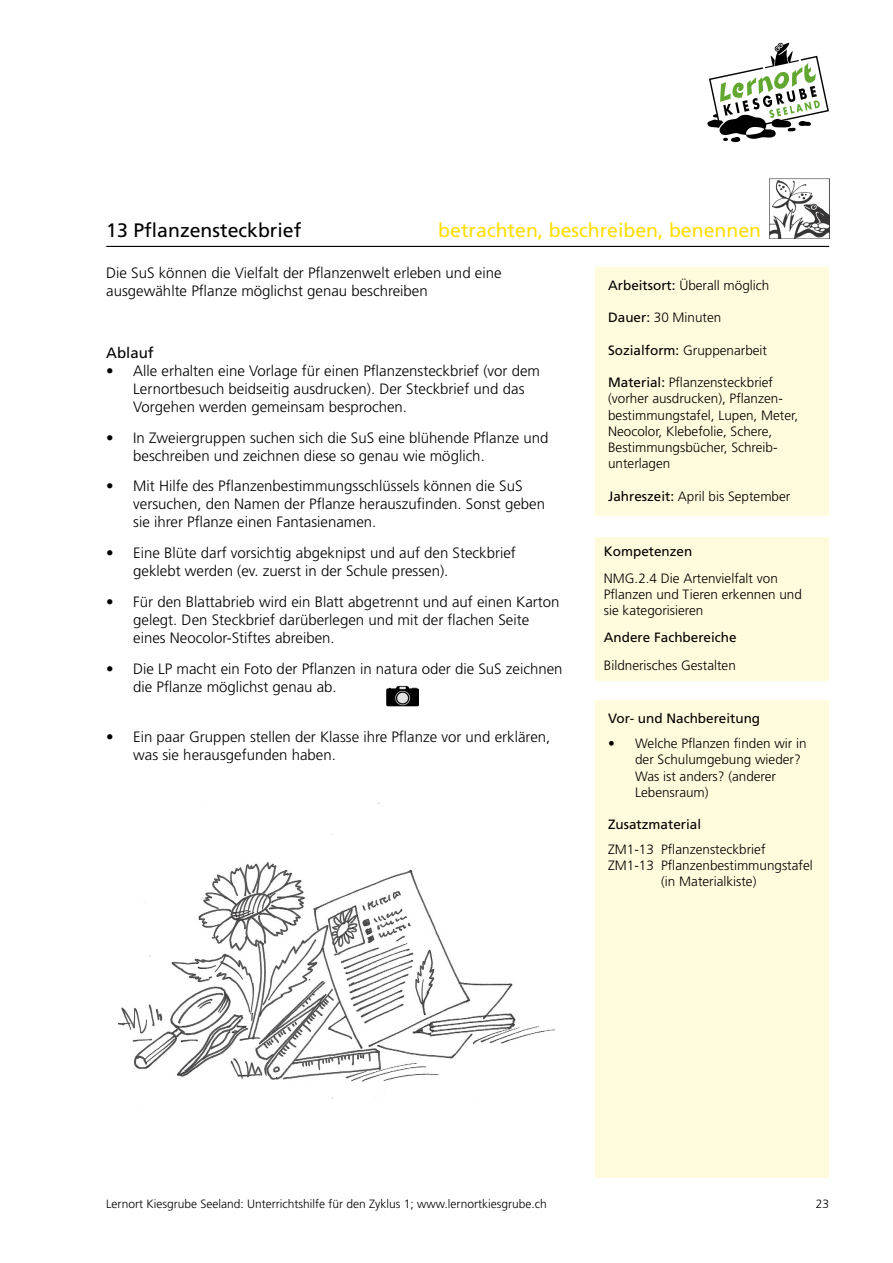
<style>
.page{position:relative;width:893px;height:1263px;background:#fff}
.page>*{position:absolute;margin:0;border:0;box-sizing:border-box;transform-origin:0 0}
.t1{font:19.5px "Frutiger LT Std";color:#ffde00}
.t2{font:19.5px "Frutiger LT Std";color:#000}
.t3{font:300 15px/18px "Frutiger LT Std";color:#000}
.t4{font:15px "Frutiger LT Std";color:#000}
.t5{font:300 13.5px/16.2px "Frutiger LT Std";color:#000}
.t6{font:13.5px "Frutiger LT Std";color:#000}
.t7{font:300 12px "Frutiger LT Std";color:#000}
.s1{font-weight:400}
</style>
<div class="page">
<svg style="left:707px;top:43px;width:122px;height:99px"></svg>
<hr style="left:106px;top:246px;width:723px;height:1px;background:#000">
<img style="left:770px;top:179px;width:59px;height:59px">
<img style="left:387px;top:685px;width:32px;height:22px">
<div style="left:595px;top:267px;width:234px;height:249px;background:#fffbdc"></div>
<div style="left:595px;top:701px;width:234px;height:477px;background:#fffbdc"></div>
<div style="left:595px;top:537px;width:234px;height:144px;background:#fffbdc"></div>
<img style="left:118px;top:802px;width:437px;height:307px">
<h1 class="t2" style="left:106px;top:219px;width:197px">13 Pflanzensteckbrief</h1>
<h1 class="t1" style="left:438px;top:219px;width:324px">betrachten, beschreiben, benennen</h1>
<p class="t5" style="left:608px;top:277px;width:163px"><span class="s1">Arbeitsort:</span> Überall möglich</p>
<p class="t5" style="left:608px;top:310px;width:115px"><span class="s1">Dauer:</span> 30 Minuten</p>
<p class="t5" style="left:608px;top:342px;width:161px"><span class="s1">Sozialform:</span> Gruppenarbeit</p>
<p class="t5" style="left:608px;top:375px;width:192px"><span class="s1">Material:</span> Pflanzensteckbrief (vorher ausdrucken), Pflanzen&shy;bestimmungstafel, Lupen, Meter,<br>Neocolor, Klebefolie, Schere,<br>Bestimmungsbücher, Schreib&shy;unterlagen</p>
<p class="t5" style="left:608px;top:488px;width:184px"><span class="s1">Jahreszeit:</span> April bis September</p>
<p class="t3" style="left:106px;top:264px;width:397px">Die SuS können die Vielfalt der Pflanzenwelt erleben und eine ausgewählte Pflanze möglichst genau beschreiben</p>
<p class="t4" style="left:106px;top:344px;width:49px">Ablauf</p>
<p class="t3" style="left:133px;top:362px;width:408px;text-indent:-27px">• Alle erhalten eine Vorlage für einen Pflanzensteckbrief (vor dem<br>Lernortbesuch beidseitig ausdrucken). Der Steckbrief und das<br>Vorgehen werden gemeinsam besprochen.</p>
<p class="t3" style="left:133px;top:429px;width:417px;text-indent:-27px">• In Zweiergruppen suchen sich die SuS eine blühende Pflanze und beschreiben und zeichnen diese so genau wie möglich.</p>
<p class="t3" style="left:133px;top:477px;width:413px;text-indent:-27px">• Mit Hilfe des Pflanzenbestimmungsschlüssels können die SuS versuchen, den Namen der Pflanze herauszufinden. Sonst geben sie ihrer Pflanze einen Fantasienamen.</p>
<p class="t3" style="left:133px;top:544px;width:384px;text-indent:-27px">• Eine Blüte darf vorsichtig abgeknipst und auf den Steckbrief geklebt werden (ev. zuerst in der Schule pressen).</p>
<p class="t3" style="left:133px;top:593px;width:428px;text-indent:-27px">• Für den Blattabrieb wird ein Blatt abgetrennt und auf einen Karton gelegt. Den Steckbrief darüberlegen und mit der flachen Seite eines Neocolor-Stiftes abreiben.</p>
<p class="t3" style="left:133px;top:660px;width:431px;text-indent:-27px">• Die LP macht ein Foto der Pflanzen in natura oder die SuS zeichnen die Pflanze möglichst genau ab.</p>
<p class="t3" style="left:133px;top:728px;width:419px;text-indent:-27px">• Ein paar Gruppen stellen der Klasse ihre Pflanze vor und erklären, was sie herausgefunden haben.</p>
<p class="t6" style="left:604px;top:543px;width:90px">Kompetenzen</p>
<p class="t5" style="left:604px;top:570px;width:200px">NMG.2.4 Die Artenvielfalt von<br>Pflanzen und Tieren erkennen und sie kategorisieren</p>
<p class="t6" style="left:604px;top:630px;width:134px">Andere Fachbereiche</p>
<p class="t5" style="left:604px;top:657px;width:134px">Bildnerisches Gestalten</p>
<p class="t6" style="left:608px;top:711px;width:154px">Vor- und Nachbereitung</p>
<p class="t5" style="left:635px;top:736px;width:173px;text-indent:-27px">• Welche Pflanzen finden wir in der Schulumgebung wieder?<br>Was ist anders? (anderer<br>Lebensraum)</p>
<p class="t6" style="left:608px;top:816px;width:95px">Zusatzmaterial</p>
<p class="t5" style="left:608px;top:841px;width:159px">ZM1-13 Pflanzensteckbrief</p>
<p class="t5" style="left:608px;top:857px;width:206px">ZM1-13 Pflanzenbestimmungstafel</p>
<p class="t5" style="left:661px;top:874px;width:97px">(in Materialkiste)</p>
<p class="t7" style="left:106px;top:1197px;width:442px">Lernort Kiesgrube Seeland: Unterrichtshilfe für den Zyklus 1; www.lernortkiesgrube.ch</p>
<p class="t7" style="left:816px;top:1197px;width:15px">23</p>
</div>
